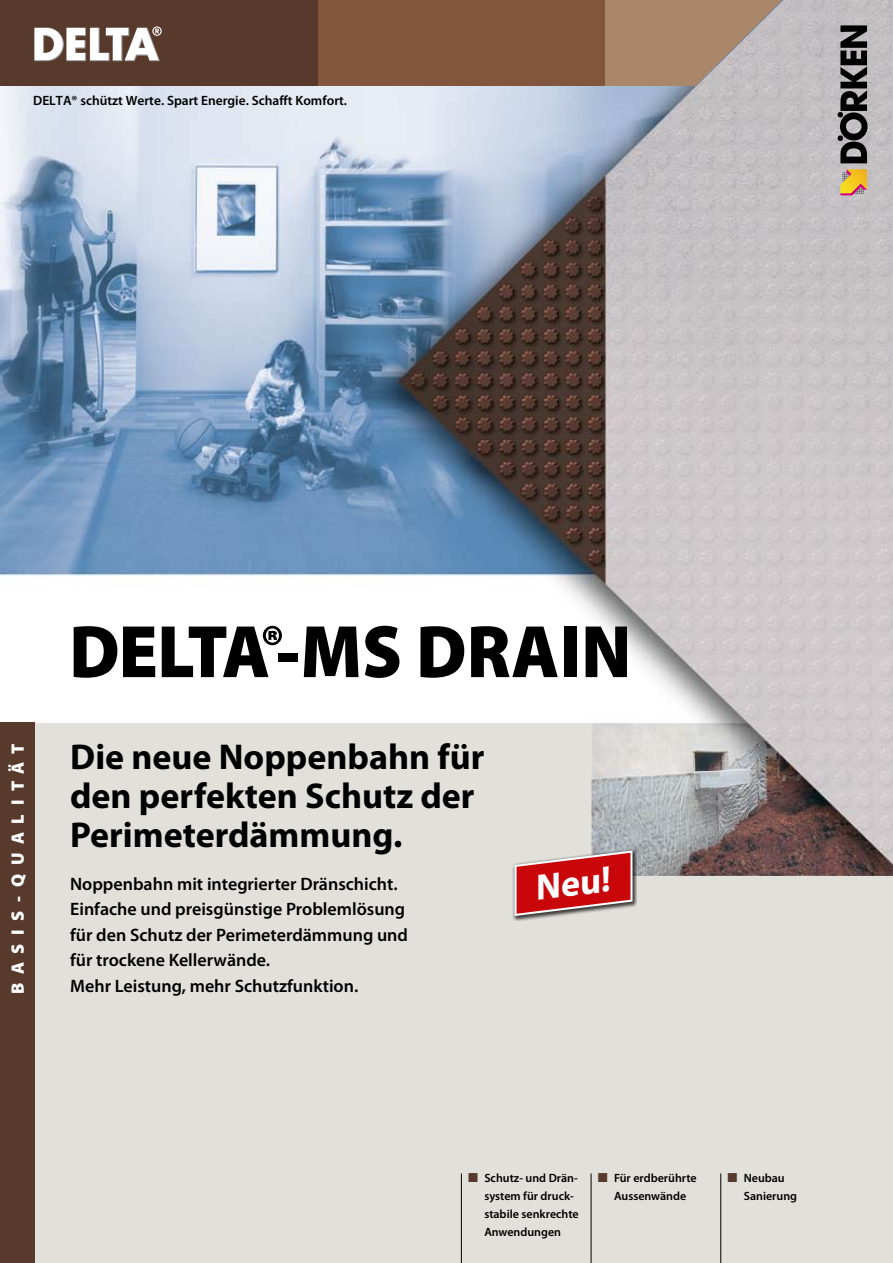
<style>
.page{position:relative;width:893px;height:1263px;background:#fff}
.page>*{position:absolute;margin:0;border:0;box-sizing:border-box;transform-origin:0 0}
.t1{font:900 75px "Delta Myriad Pro";letter-spacing:-.035em;color:#000;scale:.95 1}
.t2{font:700 36.45px "Myriad Pro Doerken";color:#fff}
.t3{font:700 36px/39px "Myriad Pro Doerken";color:#000}
.t4{font:600 18px/25.5px "Myriad Pro Doerken";color:#000}
.t5{font:900 18px "Myriad Pro Doerken";letter-spacing:.48em;color:#fff}
.t6{font:600 13.5px "Myriad Pro Doerken";color:#000}
.t7{font:600 12px/18px "Myriad Pro Doerken";color:#000}
.s1{font-family:"Myriad Pro Doerken"}
.s2{color:#583a2d}
</style>
<div class="page">
<div style="left:0;top:723px;width:893px;height:540px;background:#e1e0da"></div>
<img style="left:0;top:85px;width:893px;height:791px">
<hr style="left:461px;top:1173px;width:1px;height:90px;background:#000">
<hr style="left:591px;top:1173px;width:1px;height:90px;background:#000">
<hr style="left:720px;top:1173px;width:1px;height:90px;background:#000">
<div style="left:0;top:0;width:319px;height:85px;background:#583a2d"></div>
<div style="left:319px;top:0;width:287px;height:85px;background:#81563d"></div>
<img style="left:397px;top:0;width:496px;height:864px">
<div style="left:0;top:723px;width:34px;height:540px;background:#583a2d"></div>
<div style="left:510px;top:846px;width:127px;height:75px;background:#000;opacity:.75"></div>
<svg style="left:513px;top:849px;width:120px;height:68px"></svg>
<svg style="left:837px;top:25px;width:30px;height:138px"></svg>
<svg style="left:840px;top:169px;width:27px;height:26px"></svg>
<svg style="left:34px;top:26px;width:128px;height:35px"></svg>
<p class="t6" style="left:33px;top:92px;width:315px">DELTA® schützt Werte. Spart Energie. Schafft Komfort.</p>
<p class="t5" style="left:6px;top:994px;width:252px;rotate:-90deg">BASIS-QUALITÄT</p>
<h1 class="t1" style="left:69px;top:602px;width:593px">DELTA®-M<span class="s1">S DRAIN</span></h1>
<h3 class="t3" style="left:70px;top:736px;width:416px">Die neue Noppenbahn für den perfekten Schutz der<br>Perimeterdämmung.</h3>
<p class="t4" style="left:70px;top:870px;width:339px">Noppenbahn mit integrierter Dränschicht.<br>Einfache und preisgünstige Problemlösung für den Schutz der Perimeterdämmung und für trockene Kellerwände.</p>
<p class="t4" style="left:70px;top:972px;width:290px">Mehr Leistung, mehr Schutzfunktion.</p>
<h2 class="t2" style="left:532px;top:864px;width:77px;rotate:-7deg">Neu!</h2>
<p class="t7" style="left:484px;top:1168px;width:96px;text-indent:-16px"><span class="s2">■</span> Schutz- und Drän&shy;system für druck&shy;stabile senkrechte<br>Anwendungen</p>
<p class="t7" style="left:598px;top:1168px;width:100px;text-align:center"><span class="s2">■</span> Für erdberührte<br>Aussenwände</p>
<p class="t7" style="left:744px;top:1168px;width:55px;text-indent:-16px"><span class="s2">■</span> Neubau<br>Sanierung</p>
</div>
